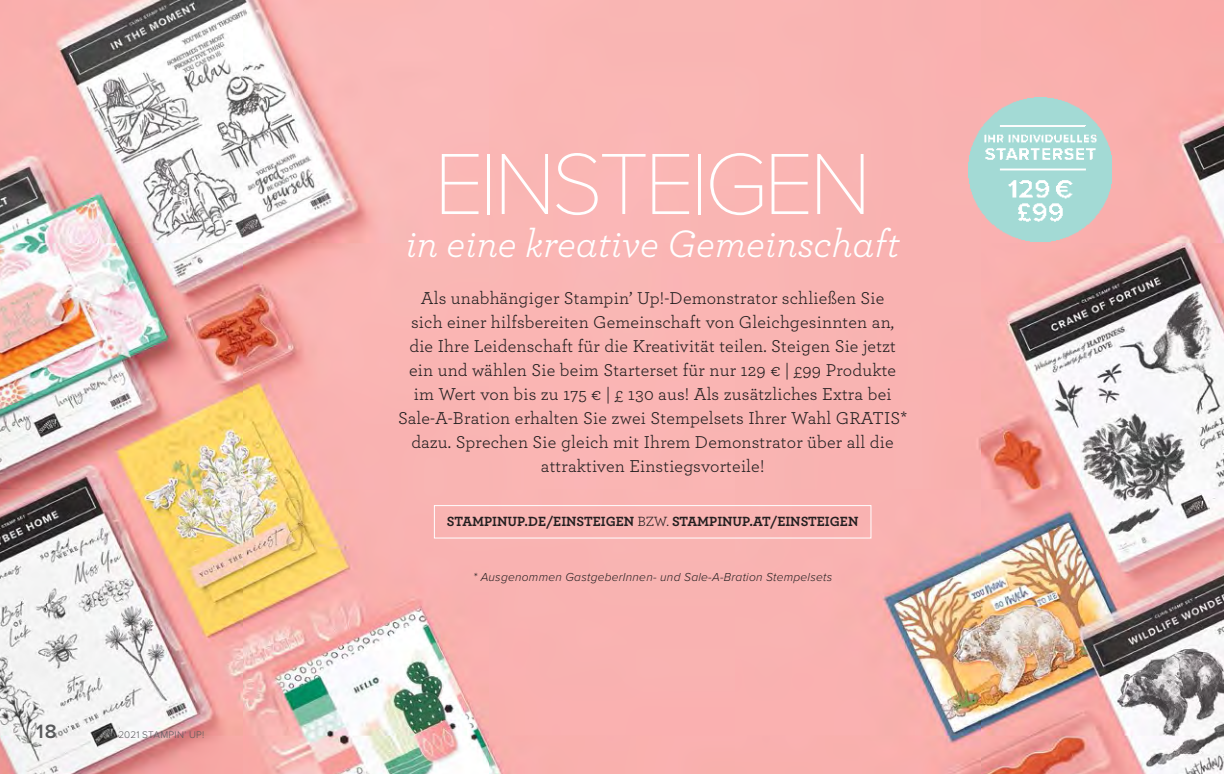
<style>
.page{position:relative;width:1224px;height:774px;background:#fff}
.page>*{position:absolute;margin:0;border:0;box-sizing:border-box;transform-origin:0 0}
.t1{font:100 90px "Proxima Nova T";letter-spacing:-.05em;color:#fff}
.t2{font:italic 40px "Archer";color:#fff}
.t3{font:600 20px "Proxima Nova";color:#58595b}
.t4{font:18px/24px "Archer";letter-spacing:.01em;color:#231f20;text-align:center}
.t5{font:700 14px "Archer";color:#231f20}
.t6{font:italic 300 12px "Proxima Nova";letter-spacing:.02em;color:#231f20}
.t7{font:300 10px "Proxima Nova";letter-spacing:.03em;color:#58595b}
.s1{font-family:"Proxima Nova T";font-weight:100}
.s2{font-weight:400}
</style>
<div class="page">
<img style="left:0;top:0;width:1224px;height:774px">
<img style="left:968px;top:97px;width:144px;height:144px">
<div style="left:434px;top:505px;width:437px;height:34px;border:1px solid #fff"></div>
<p class="t3" style="left:36px;top:716px;width:22px">18</p>
<p class="t7" style="left:108px;top:727px;width:98px">© 2021 STAMPIN<span class="s1">'</span> UP!</p>
<h1 class="t1" style="left:434px;top:117px;width:439px">EINSTEIGEN</h1>
<h2 class="t2" style="left:406px;top:216px;width:495px">in eine kreative Gemeinschaft</h2>
<p class="t4" style="left:398px;top:286px;width:511px">Als unabhängiger Stampin’ Up!-Demonstrator schließen Sie<br>sich einer hilfsbereiten Gemeinschaft von Gleichgesinnten an, die Ihre Leidenschaft für die Kreativität teilen. Steigen Sie jetzt ein und wählen Sie beim Starterset für nur 129 € | £99 Produkte im Wert von bis zu 175 € | £ 130 aus! Als zusätzliches Extra bei Sale-A-Bration erhalten Sie zwei Stempelsets Ihrer Wahl GRATIS* dazu. Sprechen Sie gleich mit Ihrem Demonstrator über all die attraktiven Einstiegsvorteile!</p>
<p class="t5" style="left:447px;top:511px;width:413px">STAMPINUP.DE/EINSTEIGEN <span class="s2">BZW.</span> STAMPINUP.AT/EINSTEIGEN</p>
<p class="t6" style="left:473px;top:568px;width:361px">* Ausgenommen GastgeberInnen- und Sale-A-Bration Stempelsets</p>
</div>
